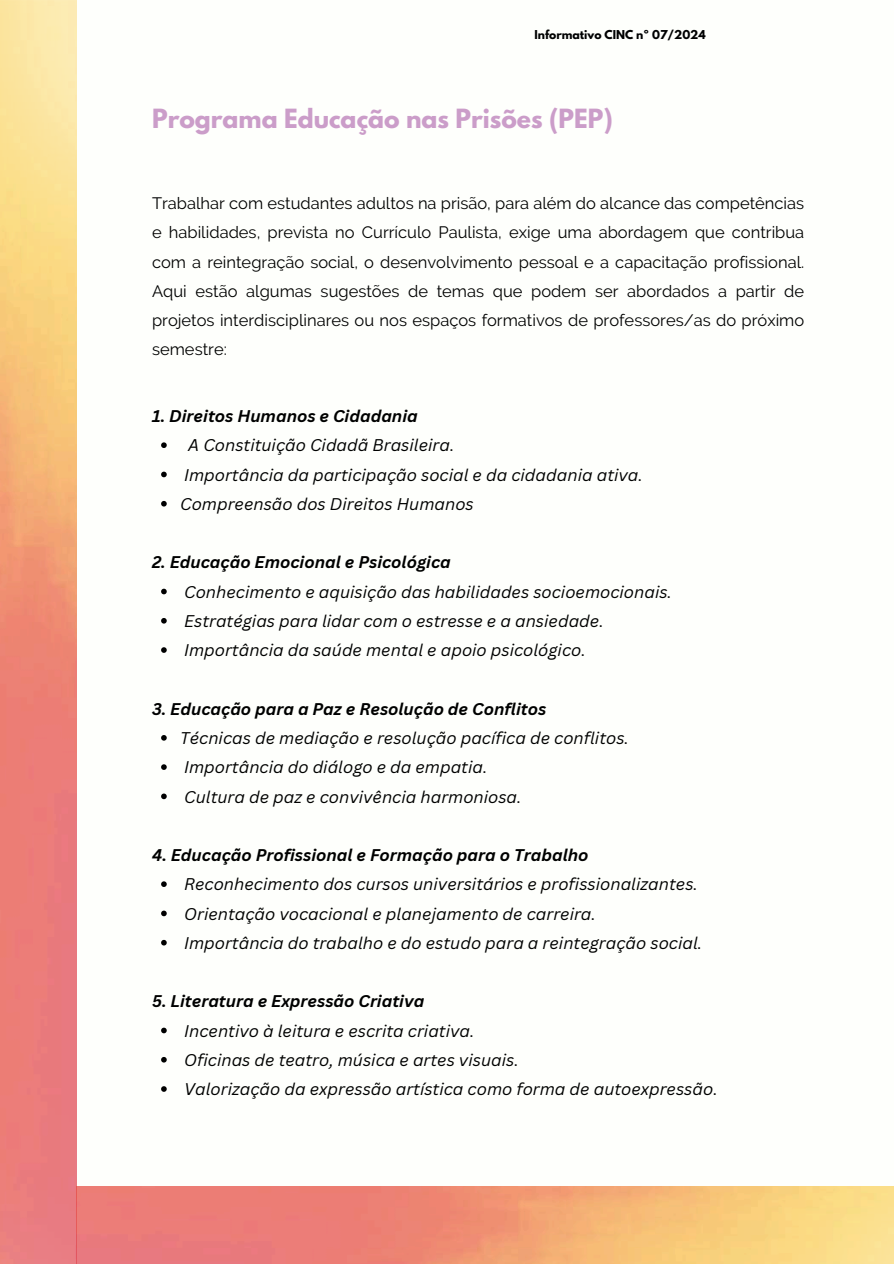
<style>
.page{position:relative;width:894px;height:1264px;background:#fff}
.page>*{position:absolute;margin:0;border:0;box-sizing:border-box;transform-origin:0 0}
.t1{font:700 23.4px "League Spartan";color:#cb9dc9}
.t2{font:italic 16.5px/29.2px "Canva Sans";color:#000}
.t3{font:16.5px/29.2px "Raleway";color:#000;text-align:justify}
.t4{font:italic 700 16.5px "Canva Sans";color:#000}
.t5{font:700 10.95px "League Spartan";color:#000001}
</style>
<div class="page">
<svg style="left:161px;top:442px;width:6px;height:6px"></svg>
<svg style="left:161px;top:471px;width:6px;height:6px"></svg>
<svg style="left:161px;top:501px;width:6px;height:5px"></svg>
<svg style="left:161px;top:588px;width:6px;height:6px"></svg>
<svg style="left:161px;top:618px;width:6px;height:5px"></svg>
<svg style="left:161px;top:647px;width:6px;height:6px"></svg>
<svg style="left:161px;top:735px;width:6px;height:5px"></svg>
<svg style="left:161px;top:764px;width:6px;height:6px"></svg>
<svg style="left:161px;top:793px;width:6px;height:6px"></svg>
<svg style="left:161px;top:881px;width:6px;height:6px"></svg>
<svg style="left:161px;top:910px;width:6px;height:6px"></svg>
<svg style="left:161px;top:939px;width:6px;height:6px"></svg>
<svg style="left:161px;top:1027px;width:6px;height:6px"></svg>
<svg style="left:161px;top:1056px;width:6px;height:6px"></svg>
<svg style="left:161px;top:1086px;width:6px;height:5px"></svg>
<img style="left:76px;top:1186px;width:817px;height:77px">
<p class="t5" style="left:534px;top:26px;width:173px">Informativo CINC nº 07/2024</p>
<h1 class="t1" style="left:152px;top:100px;width:462px">Programa Educação nas Prisões (PEP)</h1>
<p class="t3" style="left:152px;top:188px;width:653px">Trabalhar com estudantes adultos na prisão, para além do alcance das competências e habilidades, prevista no Currículo Paulista, exige uma abordagem que contribua com a reintegração social, o desenvolvimento pessoal e a capacitação profissional.<br>Aqui estão algumas sugestões de temas que podem ser abordados a partir de projetos interdisciplinares ou nos espaços formativos de professores/as do próximo semestre:</p>
<p class="t4" style="left:152px;top:406px;width:267px">1. Direitos Humanos e Cidadania</p>
<p class="t2" style="left:180px;top:431px;width:464px;text-indent:8px">A Constituição Cidadã Brasileira.<br>Importância da participação social e da cidadania ativa.<br>Compreensão dos Direitos Humanos</p>
<p class="t4" style="left:152px;top:552px;width:300px">2. Educação Emocional e Psicológica</p>
<p class="t2" style="left:184px;top:577px;width:489px">Conhecimento e aquisição das habilidades socioemocionais.<br>Estratégias para lidar com o estresse e a ansiedade.<br>Importância da saúde mental e apoio psicológico.</p>
<p class="t4" style="left:152px;top:699px;width:395px">3. Educação para a Paz e Resolução de Conflitos</p>
<p class="t2" style="left:180px;top:723px;width:450px">Técnicas de mediação e resolução pacífica de conflitos.<br>Importância do diálogo e da empatia.<br>Cultura de paz e convivência harmoniosa.</p>
<p class="t4" style="left:152px;top:845px;width:438px">4. Educação Profissional e Formação para o Trabalho</p>
<p class="t2" style="left:184px;top:869px;width:519px">Reconhecimento dos cursos universitários e profissionalizantes.<br>Orientação vocacional e planejamento de carreira.<br>Importância do trabalho e do estudo para a reintegração social.</p>
<p class="t4" style="left:152px;top:991px;width:274px">5. Literatura e Expressão Criativa</p>
<p class="t2" style="left:184px;top:1016px;width:535px">Incentivo à leitura e escrita criativa.<br>Oficinas de teatro, música e artes visuais.<br>Valorização da expressão artística como forma de autoexpressão.</p>
</div>
